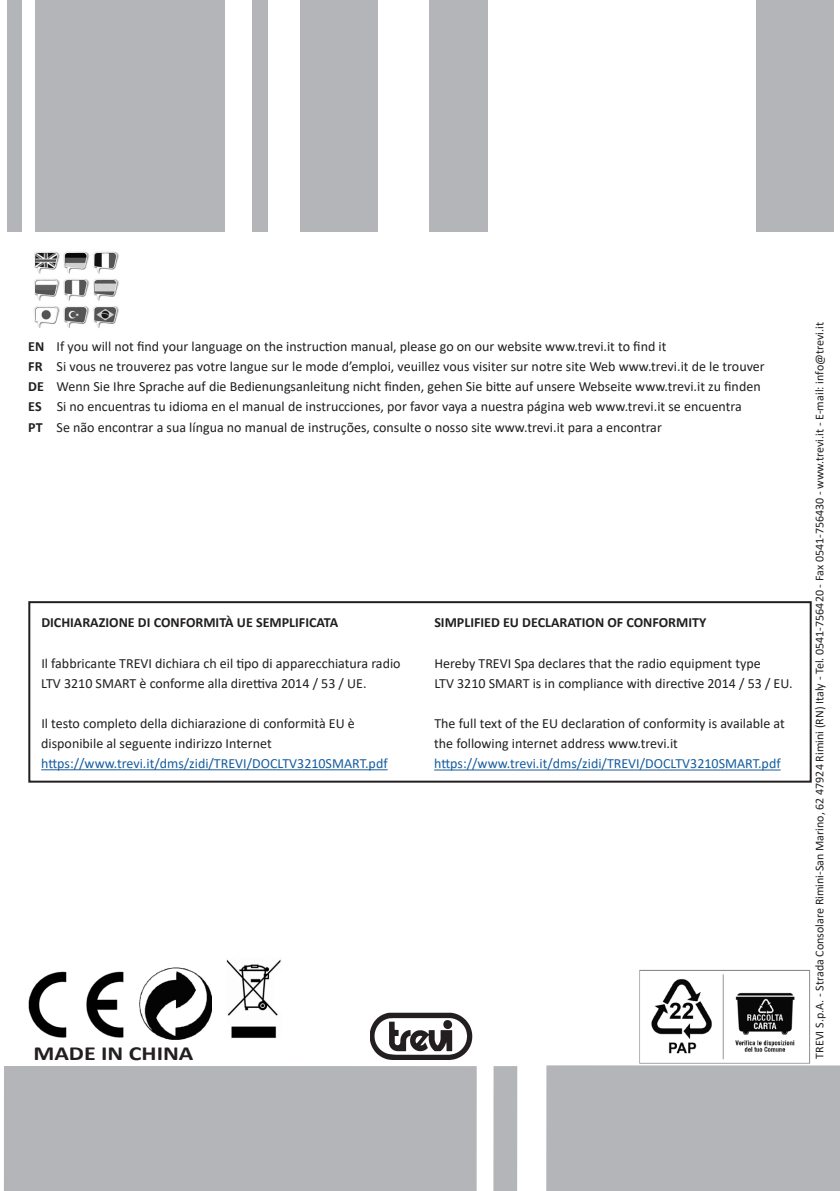
<style>
.page{position:relative;width:840px;height:1191px;background:#fff}
.page>*{position:absolute;margin:0;border:0;box-sizing:border-box;transform-origin:0 0}
.Corpo_testo{font:700 20px "Calibri";color:#231f20;scale:1.2 1}
.Testo_rientrato{font:14px "Calibri";color:#231f20}
.Corpo_testo-2{font:14px/20px "Calibri";color:#231f20}
.t1{font:14px "Calibri";color:#175d9e}
.Corpo_testo-3{font:700 14px "Calibri";color:#231f20}
.Corpo_testo-4{font:12px "Calibri";color:#231f20}
.s1{font-weight:700}
</style>
<div class="page">
<img style="left:34px;top:251px;width:85px;height:77px">
<div style="left:35px;top:0;width:190px;height:232px;background:#b4b5b8"></div>
<div style="left:755px;top:0;width:77px;height:232px;background:#b4b5b8"></div>
<div style="left:429px;top:0;width:59px;height:232px;background:#b4b5b8"></div>
<div style="left:300px;top:0;width:78px;height:232px;background:#b4b5b8"></div>
<div style="left:251px;top:0;width:16px;height:232px;background:#b4b5b8"></div>
<div style="left:7px;top:0;width:14px;height:232px;background:#b4b5b8"></div>
<div style="left:28px;top:601px;width:783px;height:181px;border:2px solid #231f20"></div>
<hr style="left:41px;top:769px;width:346px;height:1px;background:#175d9e">
<hr style="left:434px;top:769px;width:346px;height:1px;background:#175d9e">
<img style="left:370px;top:1012px;width:102px;height:47px">
<img style="left:140px;top:967px;width:72px;height:72px">
<img style="left:28px;top:971px;width:96px;height:67px">
<img style="left:226px;top:959px;width:55px;height:79px">
<img style="left:639px;top:969px;width:172px;height:95px">
<div style="left:4px;top:1066px;width:472px;height:125px;background:#b4b5b8"></div>
<div style="left:546px;top:1065px;width:293px;height:126px;background:#b4b5b8"></div>
<div style="left:493px;top:1066px;width:24px;height:125px;background:#b4b5b8"></div>
<p class="Testo_rientrato" style="left:28px;top:336px;width:639px"><span class="s1">EN</span> If you will not find your language on the instruction manual, please go on our website www.trevi.it to find it</p>
<p class="Testo_rientrato" style="left:28px;top:356px;width:737px"><span class="s1">FR</span> Si vous ne trouverez pas votre langue sur le mode d’emploi, veuillez vous visiter sur notre site Web www.trevi.it de le trouver</p>
<p class="Testo_rientrato" style="left:28px;top:377px;width:733px"><span class="s1">DE</span> Wenn Sie Ihre Sprache auf die Bedienungsanleitung nicht finden, gehen Sie bitte auf unsere Webseite www.trevi.it zu finden</p>
<p class="Testo_rientrato" style="left:28px;top:397px;width:714px"><span class="s1">ES</span> Si no encuentras tu idioma en el manual de instrucciones, por favor vaya a nuestra página web www.trevi.it se encuentra</p>
<p class="Testo_rientrato" style="left:28px;top:417px;width:634px"><span class="s1">PT</span> Se não encontrar a sua língua no manual de instruções, consulte o nosso site www.trevi.it para a encontrar</p>
<p class="Corpo_testo-3" style="left:41px;top:612px;width:298px">DICHIARAZIONE DI CONFORMITÀ UE SEMPLIFICATA</p>
<p class="Corpo_testo-2" style="left:41px;top:652px;width:360px">Il fabbricante TREVI dichiara ch eil tipo di apparecchiatura radio<br>LTV 3210 SMART è conforme alla direttiva 2014 / 53 / UE.</p>
<p class="Corpo_testo-2" style="left:41px;top:713px;width:315px">Il testo completo della dichiarazione di conformità EU è disponibile al seguente indirizzo Internet</p>
<p class="t1" style="left:41px;top:754px;width:348px">https://www.trevi.it/dms/zidi/TREVI/DOCLTV3210SMART.pdf</p>
<p class="Corpo_testo-3" style="left:434px;top:612px;width:273px">SIMPLIFIED EU DECLARATION OF CONFORMITY</p>
<p class="Corpo_testo-2" style="left:434px;top:652px;width:328px">Hereby TREVI Spa declares that the radio equipment type</p>
<p class="Corpo_testo-2" style="left:434px;top:673px;width:359px">LTV 3210 SMART is in compliance with directive 2014 / 53 / EU.</p>
<p class="Corpo_testo-2" style="left:434px;top:713px;width:352px">The full text of the EU declaration of conformity is available at the following internet address www.trevi.it</p>
<p class="t1" style="left:434px;top:754px;width:348px">https://www.trevi.it/dms/zidi/TREVI/DOCLTV3210SMART.pdf</p>
<p class="Corpo_testo" style="left:33px;top:1039px;width:135px">MADE IN CHINA</p>
<p class="Corpo_testo-4" style="left:810px;top:1058px;width:737px;rotate:-90deg">TREVI S.p.A. - Strada Consolare Rimini-San Marino, 62 47924 Rimini (RN) Italy - Tel. 0541-756420 - Fax 0541-756430 - www.trevi.it - E-mail: info@trevi.it</p>
</div>
